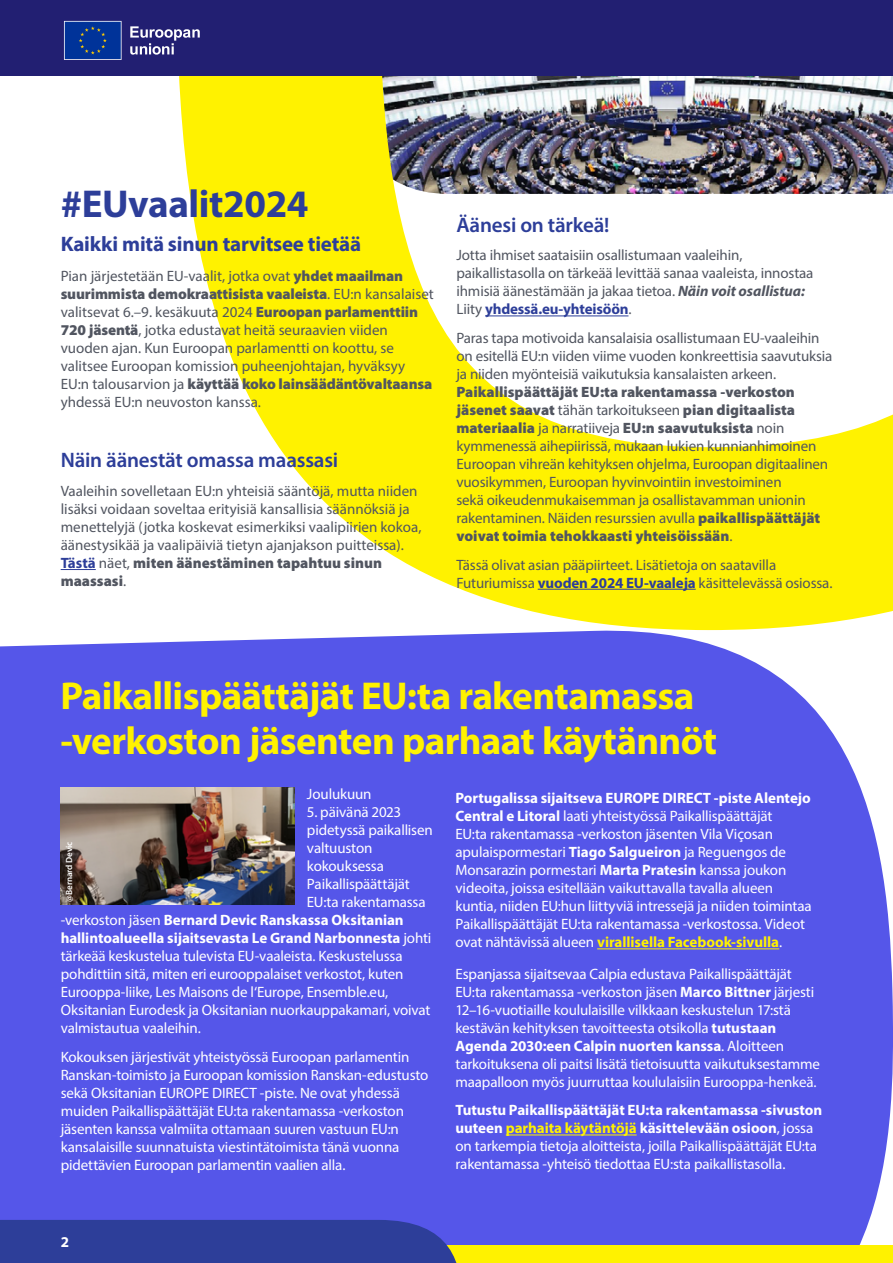
<style>
.page{position:relative;width:893px;height:1263px;background:#fff}
.page>*{position:absolute;margin:0;border:0;box-sizing:border-box;transform-origin:0 0}
.t1{font:700 39px/45px "Myriad Pro";letter-spacing:-.015em;color:#fff200}
.t2{font:700 39px "Myriad Pro";letter-spacing:-.01em;color:#2d3e99}
.t3{font:600 21px "Myriad Pro";letter-spacing:-.01em;color:#2d3e99}
.t4{font:700 21px "Myriad Pro";letter-spacing:-.01em;color:#2d3e99}
.t5{font:15px/18px "Myriad Pro";letter-spacing:-.01em;color:#fff}
.t6{font:15px/18px "Myriad Pro";letter-spacing:-.01em;color:#515560}
.t7{font:700 15px "Myriad Pro";letter-spacing:-.005em;color:#fff}
.t8{font:600 9px "Myriad Pro";letter-spacing:-.01em;color:#fff}
.s1{font-weight:900}
.s2{font-weight:700;color:#2d3e99}
.s3{font-weight:700;font-style:italic}
.s4{font-weight:400}
.s5{font-weight:700}
.s6{font-weight:700;color:#fff200}
</style>
<div class="page">
<svg style="left:176px;top:75px;width:717px;height:549px"></svg>
<div style="left:0;top:624px;width:893px;height:621px;background:#5556e9"></div>
<div style="left:0;top:0;width:893px;height:75px;background:#221f72"></div>
<svg style="left:64px;top:21px;width:58px;height:39px;background:#16439b"></svg>
<svg style="left:130px;top:26px;width:70px;height:29px"></svg>
<div style="left:1px;top:1245px;width:892px;height:18px;background:#fff200"></div>
<div style="left:0;top:1220px;width:462px;height:43px;background:#2d3e99"></div>
<hr style="left:506px;top:1134px;width:131px;height:1px;background:#fff200">
<hr style="left:485px;top:316px;width:143px;height:1px;background:#2d3e99">
<hr style="left:538px;top:589px;width:158px;height:1px;background:#2d3e99">
<img style="left:60px;top:788px;width:235px;height:116px">
<hr style="left:61px;top:569px;width:35px;height:1px;background:#2d3e99">
<hr style="left:597px;top:948px;width:182px;height:1px;background:#fff200">
<h1 class="t2" style="left:61px;top:178px;width:249px">#EUvaalit2024</h1>
<h2 class="t4" style="left:61px;top:231px;width:302px">Kaikki mitä sinun tarvitsee tietää</h2>
<p class="t6" style="left:61px;top:267px;width:375px">Pian järjestetään EU-vaalit, jotka ovat <span class="s1">yhdet maailman suurimmista demokraattisista vaaleista</span>. EU:n kansalaiset valitsevat 6.–9. kesäkuuta 2024 <span class="s1">Euroopan parlamenttiin 720 jäsentä</span>, jotka edustavat heitä seuraavien viiden vuoden ajan. Kun Euroopan parlamentti on koottu, se valitsee Euroopan komission puheenjohtajan, hyväksyy EU:n talousarvion ja <span class="s1">käyttää koko lainsäädäntövaltaansa </span>yhdessä EU:n neuvoston kanssa.</p>
<h2 class="t3" style="left:61px;top:447px;width:279px">Näin äänestät omassa maassasi</h2>
<p class="t6" style="left:61px;top:482px;width:362px">Vaaleihin sovelletaan EU:n yhteisiä sääntöjä, mutta niiden lisäksi voidaan soveltaa erityisiä kansallisia säännöksiä ja menettelyjä (jotka koskevat esimerkiksi vaalipiirien kokoa, äänestysikää ja vaalipäiviä tietyn ajanjakson puitteissa).<br><span class="s2">Tästä</span> näet, <span class="s1">miten äänestäminen tapahtuu sinun maassasi</span>.</p>
<h2 class="t3" style="left:456px;top:211px;width:155px">Äänesi on tärkeä!</h2>
<p class="t6" style="left:456px;top:246px;width:358px">Jotta ihmiset saataisiin osallistumaan vaaleihin, paikallistasolla on tärkeää levittää sanaa vaaleista, innostaa ihmisiä äänestämään ja jakaa tietoa. <span class="s3">Näin voit osallistua:<br></span>Liity <span class="s2">yhdessä.eu-yhteisöön</span>.</p>
<p class="t6" style="left:456px;top:329px;width:377px">Paras tapa motivoida kansalaisia osallistumaan EU-vaaleihin on esitellä EU:n viiden viime vuoden konkreettisia saavutuksia ja niiden myönteisiä vaikutuksia kansalaisten arkeen.</p>
<p class="t6" style="left:456px;top:383px;width:373px"><span class="s1">Paikallispäättäjät EU:ta rakentamassa -verkoston jäsenet saavat</span> tähän tarkoitukseen <span class="s1">pian digitaalista materiaalia</span> ja narratiiveja <span class="s1">EU:n saavutuksista</span> noin kymmenessä aihepiirissä, mukaan lukien kunnianhimoinen Euroopan vihreän kehityksen ohjelma, Euroopan digitaalinen vuosikymmen, Euroopan hyvinvointiin investoiminen<br>sekä oikeudenmukaisemman ja osallistavamman unionin rakentaminen. Näiden resurssien avulla <span class="s1">paikallispäättäjät voivat toimia tehokkaasti yhteisöissään</span>.</p>
<p class="t6" style="left:456px;top:555px;width:377px">Tässä olivat asian pääpiirteet. Lisätietoja on saatavilla<br>Futuriumissa <span class="s2">vuoden 2024 EU-vaaleja</span> käsittelevässä osiossa.</p>
<h1 class="t1" style="left:60px;top:672px;width:658px">Paikallispäättäjät EU:ta rakentamassa -verkoston jäsenten parhaat käytännöt</h1>
<p class="t5" style="left:307px;top:784px;width:66px">Joulukuun</p>
<p class="t5" style="left:307px;top:802px;width:96px">5. päivänä 2023</p>
<p class="t5" style="left:307px;top:820px;width:127px">pidetyssä paikallisen</p>
<p class="t5" style="left:307px;top:838px;width:67px">valtuuston</p>
<p class="t5" style="left:307px;top:856px;width:79px">kokouksessa</p>
<p class="t5" style="left:307px;top:874px;width:104px">Paikallispäättäjät</p>
<p class="t5" style="left:307px;top:892px;width:120px">EU:ta rakentamassa</p>
<p class="t7" style="left:61px;top:910px;width:345px"><span class="s4">-verkoston jäsen</span> Bernard Devic Ranskassa Oksitanian</p>
<p class="t7" style="left:61px;top:928px;width:372px">hallintoalueella sijaitsevasta Le Grand Narbonnesta <span class="s4">johti</span></p>
<p class="t5" style="left:61px;top:946px;width:343px">tärkeää keskustelua tulevista EU-vaaleista. Keskustelussa</p>
<p class="t5" style="left:61px;top:964px;width:344px">pohdittiin sitä, miten eri eurooppalaiset verkostot, kuten</p>
<p class="t5" style="left:61px;top:982px;width:329px">Eurooppa-liike, Les Maisons de l‘Europe, Ensemble.eu,</p>
<p class="t5" style="left:61px;top:1000px;width:371px">Oksitanian Eurodesk ja Oksitanian nuorkauppakamari, voivat</p>
<p class="t5" style="left:61px;top:1018px;width:142px">valmistautua vaaleihin.</p>
<p class="t5" style="left:61px;top:1047px;width:369px">Kokouksen järjestivät yhteistyössä Euroopan parlamentin Ranskan-toimisto ja Euroopan komission Ranskan-edustusto sekä Oksitanian EUROPE DIRECT -piste. Ne ovat yhdessä muiden Paikallispäättäjät EU:ta rakentamassa -verkoston jäsenten kanssa valmiita ottamaan suuren vastuun EU:n kansalaisille suunnatuista viestintätoimista tänä vuonna pidettävien Euroopan parlamentin vaalien alla.</p>
<p class="t5" style="left:455px;top:789px;width:358px"><span class="s5">Portugalissa sijaitseva EUROPE DIRECT -piste Alentejo Central e Litoral</span> laati yhteistyössä Paikallispäättäjät<br>EU:ta rakentamassa -verkoston jäsenten Vila Viçosan apulaispormestari <span class="s5">Tiago Salgueiron</span> ja Reguengos de Monsarazin pormestari <span class="s5">Marta Pratesin</span> kanssa joukon videoita, joissa esitellään vaikuttavalla tavalla alueen kuntia, niiden EU:hun liittyviä intressejä ja niiden toimintaa Paikallispäättäjät EU:ta rakentamassa -verkostossa. Videot ovat nähtävissä alueen <span class="s6">virallisella Facebook-sivulla</span>.</p>
<p class="t8" style="left:63px;top:902px;width:61px;rotate:-90deg">@Bernard Devic</p>
<p class="t5" style="left:455px;top:964px;width:366px">Espanjassa sijaitsevaa Calpia edustava Paikallispäättäjät EU:ta rakentamassa -verkoston jäsen <span class="s5">Marco Bittner</span> järjesti 12–16-vuotiaille koululaisille vilkkaan keskustelun 17:stä kestävän kehityksen tavoitteesta otsikolla <span class="s5">tutustaan Agenda 2030:een Calpin nuorten kanssa</span>. Aloitteen tarkoituksena oli paitsi lisätä tietoisuutta vaikutuksestamme maapalloon myös juurruttaa koululaisiin Eurooppa-henkeä.</p>
<p class="t5" style="left:455px;top:1101px;width:368px"><span class="s5">Tutustu Paikallispäättäjät EU:ta rakentamassa -sivuston uuteen</span> <span class="s6">parhaita käytäntöjä</span> <span class="s5">käsittelevään osioon</span>, jossa on tarkempia tietoja aloitteista, joilla Paikallispäättäjät EU:ta rakentamassa -yhteisö tiedottaa EU:sta paikallistasolla.</p>
<p class="t7" style="left:61px;top:1232px;width:10px">2</p>
</div>
